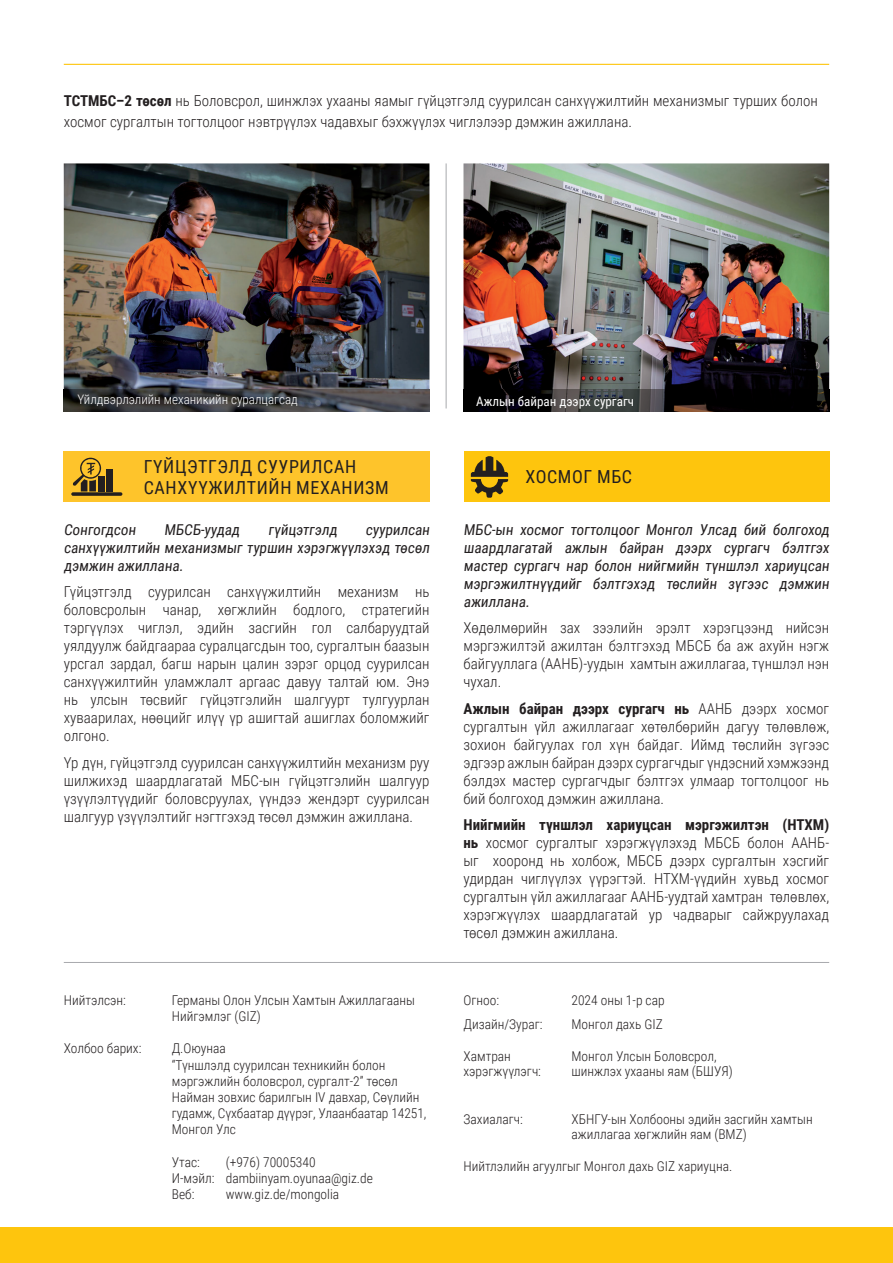
<style>
.page{position:relative;width:893px;height:1263px;background:#fff}
.page>*{position:absolute;margin:0;border:0;box-sizing:border-box;transform-origin:0 0}
.t1{font:18px/21.6px "Roboto Condensed";letter-spacing:.035em;color:#231f20}
.t2{font:300 15px/18px "Roboto Condensed";color:#231f20;text-align:justify}
.t3{font:15px/18px "Roboto Condensed";color:#231f20;text-align:justify}
.t4{font:300 13.5px/16.2px "Roboto Condensed";color:#231f20}
.t5{font:300 13.05px "Roboto Condensed";color:#fff}
.t6{font:13.05px "Roboto Condensed";color:#fff}
.s1{font-weight:700}
</style>
<div class="page">
<div style="left:0;top:1227px;width:893px;height:36px;background:#fec50d"></div>
<hr style="left:64px;top:962px;width:765px;height:1px;background:#a8a9ad">
<img style="left:64px;top:163px;width:365px;height:226px">
<hr style="left:446px;top:163px;width:1px;height:245px;background:#a8a9ad">
<hr style="left:64px;top:64px;width:765px;height:1px;background:#fec50d">
<div style="left:64px;top:451px;width:366px;height:51px;background:#fec42b"></div>
<div style="left:464px;top:451px;width:366px;height:51px;background:#fec50d"></div>
<img style="left:463px;top:163px;width:366px;height:226px">
<svg style="left:471px;top:456px;width:37px;height:42px"></svg>
<div style="left:106px;top:469px;width:7px;height:22px;background:#231f20"></div>
<div style="left:98px;top:475px;width:6px;height:16px;background:#231f20"></div>
<svg style="left:71px;top:492px;width:51px;height:4px"></svg>
<svg style="left:73px;top:458px;width:28px;height:33px"></svg>
<img style="left:64px;top:389px;width:365px;height:23px">
<img style="left:463px;top:389px;width:366px;height:23px">
<p class="t2" style="left:64px;top:90px;width:756px;line-height:21px"><span class="s1">ТСТМБС–2 төсөл</span> нь Боловсрол, шинжлэх ухааны яамыг гүйцэтгэлд суурилсан санхүүжилтийн механизмыг турших болон хосмог сургалтын тогтолцоог нэвтрүүлэх чадавхыг бэхжүүлэх чиглэлээр дэмжин ажиллана.</p>
<p class="t5" style="left:77px;top:390px;width:222px">Үйлдвэрлэлийн механикийн суралцагсад</p>
<p class="t6" style="left:476px;top:392px;width:159px">Ажлын байран дээрх сургагч</p>
<p class="t1" style="left:144px;top:455px;width:246px">ГҮЙЦЭТГЭЛД СУУРИЛСАН<br>САНХҮҮЖИЛТИЙН МЕХАНИЗМ</p>
<p class="t3" style="left:64px;top:520px;width:76px">Сонгогдсон</p>
<p class="t3" style="left:164px;top:520px;width:79px">МБСБ-уудад</p>
<p class="t3" style="left:268px;top:520px;width:73px">гүйцэтгэлд</p>
<p class="t3" style="left:64px;top:520px;width:370px;text-indent:302px">суурилсан санхүүжилтийн механизмыг туршин хэрэгжүүлэхэд төсөл дэмжин ажиллана.</p>
<p class="t2" style="left:64px;top:582px;width:367px">Гүйцэтгэлд суурилсан санхүүжилтийн механизм нь боловсролын чанар, хөгжлийн бодлого, стратегийн тэргүүлэх чиглэл, эдийн засгийн гол салбаруудтай уялдуулж байдгаараа суралцагсдын тоо, сургалтын баазын урсгал зардал, багш нарын цалин зэрэг орцод суурилсан санхүүжилтийн уламжлалт аргаас давуу талтай юм. Энэ нь улсын төсвийг гүйцэтгэлийн шалгуурт тулгуурлан хуваарилах, нөөцийг илүү үр ашигтай ашиглах боломжийг олгоно.</p>
<p class="t2" style="left:64px;top:753px;width:367px">Үр дүн, гүйцэтгэлд суурилсан санхүүжилтийн механизм руу шилжихэд шаардлагатай МБС-ын гүйцэтгэлийн шалгуур үзүүлэлтүүдийг боловсруулах, үүндээ жендэрт суурилсан шалгуур үзүүлэлтийг нэгтгэхэд төсөл дэмжин ажиллана.</p>
<p class="t4" style="left:64px;top:991px;width:64px">Нийтэлсэн:</p>
<p class="t4" style="left:172px;top:991px;width:245px">Германы Олон Улсын Хамтын Ажиллагааны<br>Нийгэмлэг (GIZ)</p>
<p class="t4" style="left:64px;top:1040px;width:79px">Холбоо барих:</p>
<p class="t4" style="left:172px;top:1040px;width:256px">Д.Оюунаа<br>“Түншлэлд суурилсан техникийн болон мэргэжлийн боловсрол, сургалт-2” төсөл<br>Найман зовхис барилгын IV давхар, Сөүлийн гудамж, Сүхбаатар дүүрэг, Улаанбаатар 14251,<br>Монгол Улс</p>
<p class="t4" style="left:172px;top:1153px;width:30px">Утас:</p>
<p class="t4" style="left:172px;top:1153px;width:203px;text-indent:54px">(+976) 70005340<br>И-мэйл: dambiinyam.oyunaa@giz.de<br>Веб:</p>
<p class="t4" style="left:226px;top:1186px;width:115px">www.giz.de/mongolia</p>
<p class="t1" style="left:525px;top:465px;width:108px">ХОСМОГ МБС</p>
<p class="t3" style="left:463px;top:520px;width:370px">МБС-ын хосмог тогтолцоог Монгол Улсад бий болгоход шаардлагатай ажлын байран дээрх сургагч бэлтгэх мастер сургагч нар болон нийгмийн түншлэл хариуцсан мэргэжилтнүүдийг бэлтгэхэд төслийн зүгээс дэмжин ажиллана.</p>
<p class="t2" style="left:463px;top:618px;width:367px">Хөдөлмөрийн зах зээлийн эрэлт хэрэгцээнд нийсэн мэргэжилтэй ажилтан бэлтгэхэд МБСБ ба аж ахуйн нэгж байгууллага (ААНБ)-уудын хамтын ажиллагаа, түншлэл нэн чухал.</p>
<p class="t2" style="left:463px;top:699px;width:367px"><span class="s1">Ажлын байран дээрх сургагч нь</span> ААНБ дээрх хосмог сургалтын үйл ажиллагааг хөтөлбөрийн дагуу төлөвлөж, зохион байгуулах гол хүн байдаг. Иймд төслийн зүгээс эдгээр ажлын байран дээрх сургагчдыг үндэсний хэмжээнд бэлдэх мастер сургагчдыг бэлтгэх улмаар тогтолцоог нь бий болгоход дэмжин ажиллана.</p>
<p class="t2" style="left:463px;top:815px;width:367px"><span class="s1">Нийгмийн түншлэл хариуцсан мэргэжилтэн (НТХМ) нь</span> хосмог сургалтыг хэрэгжүүлэхэд МБСБ болон ААНБ&shy;ыг хооронд нь холбож, МБСБ дээрх сургалтын хэсгийг удирдан чиглүүлэх үүрэгтэй. НТХМ-үүдийн хувьд хосмог сургалтын үйл ажиллагааг ААНБ-уудтай хамтран төлөвлөх, хэрэгжүүлэх шаардлагатай ур чадварыг сайжруулахад төсөл дэмжин ажиллана.</p>
<p class="t4" style="left:463px;top:991px;width:37px">Огноо:</p>
<p class="t4" style="left:571px;top:991px;width:95px">2024 оны 1-р сар</p>
<p class="t4" style="left:463px;top:1016px;width:81px">Дизайн/Зураг:</p>
<p class="t4" style="left:571px;top:1016px;width:93px">Монгол дахь GIZ</p>
<p class="t4" style="left:463px;top:1047px;width:49px">Хамтран</p>
<p class="t4" style="left:571px;top:1047px;width:147px">Монгол Улсын Боловсрол,</p>
<p class="t4" style="left:463px;top:1063px;width:79px">хэрэгжүүлэгч:</p>
<p class="t4" style="left:571px;top:1063px;width:163px">шинжлэх ухааны яам (БШУЯ)</p>
<p class="t4" style="left:463px;top:1110px;width:61px">Захиалагч:</p>
<p class="t4" style="left:571px;top:1110px;width:243px;line-height:15.8px">ХБНГУ-ын Холбооны эдийн засгийн хамтын ажиллагаа хөгжлийн яам (BMZ)</p>
<p class="t4" style="left:463px;top:1157px;width:270px">Нийтлэлийн агуулгыг Монгол дахь GIZ хариуцна.</p>
</div>
